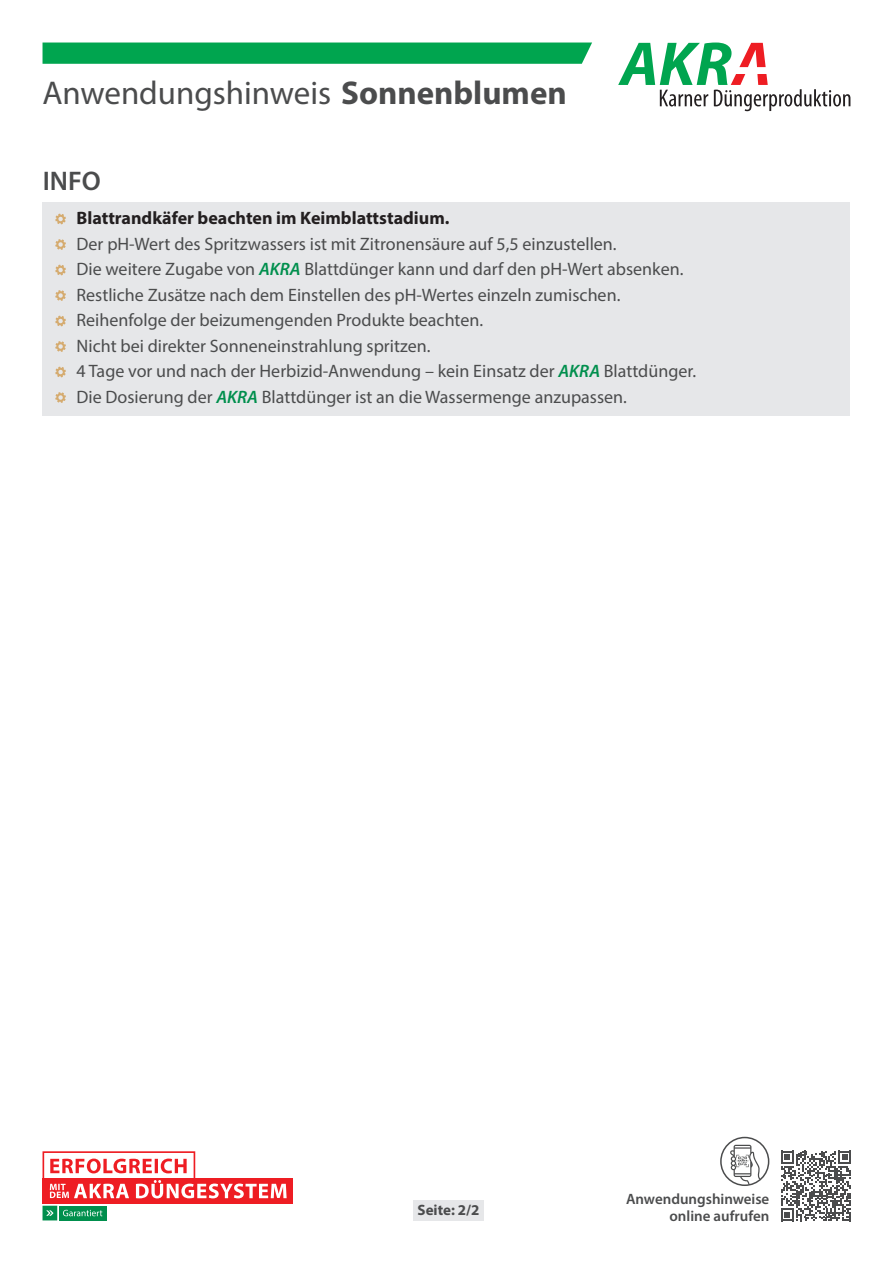
<style>
.page{position:relative;width:893px;height:1263px;background:#fff}
.page>*{position:absolute;margin:0;border:0;box-sizing:border-box;transform-origin:0 0}
.t1{font:33px "Myriad Pro";color:#4b4c4d}
.t2{font:600 27px "Myriad Pro";color:#4b4c4d}
.t3{font:18px/25.5px "Myriad Pro";color:#4b4c4d}
.t4{font:700 18px "Myriad Pro";color:#231f20}
.t5{font:600 15px/16.5px "Myriad Pro";color:#4b4c4d;text-align:right}
.t6{font:700 15px "Myriad Pro";color:#4b4c4d}
.s1{font-weight:700}
.s2{font-weight:600;font-style:italic;color:#008f4d}
</style>
<div class="page">
<div style="left:43px;top:43px;width:549px;height:21px;background:#00a54f"></div>
<svg style="left:618px;top:43px;width:232px;height:68px"></svg>
<div style="left:720px;top:1137px;width:49px;height:49px;border:2px solid #4b4c4d;border-radius:50%"></div>
<svg style="left:730px;top:1145px;width:30px;height:39px"></svg>
<div style="left:59px;top:1206px;width:48px;height:14px;background:#008f4d"></div>
<svg style="left:63px;top:1210px;width:39px;height:6px"></svg>
<svg style="left:43px;top:1206px;width:14px;height:14px"></svg>
<div style="left:43px;top:1151px;width:152px;height:29px;background:#fff;border:2px solid #ee1d23"></div>
<svg style="left:50px;top:1158px;width:137px;height:15px"></svg>
<div style="left:43px;top:1179px;width:250px;height:25px;background:#ee1d23"></div>
<svg style="left:50px;top:1180px;width:237px;height:18px"></svg>
<div style="left:43px;top:202px;width:807px;height:35px;background:#e6e7e9"></div>
<div style="left:43px;top:228px;width:807px;height:35px;background:#e6e7e9"></div>
<div style="left:43px;top:253px;width:807px;height:35px;background:#e6e7e9"></div>
<div style="left:43px;top:279px;width:807px;height:35px;background:#e6e7e9"></div>
<div style="left:43px;top:304px;width:807px;height:35px;background:#e6e7e9"></div>
<div style="left:43px;top:330px;width:807px;height:35px;background:#e6e7e9"></div>
<div style="left:43px;top:355px;width:807px;height:35px;background:#e6e7e9"></div>
<div style="left:43px;top:381px;width:807px;height:35px;background:#e6e7e9"></div>
<svg style="left:55px;top:214px;width:11px;height:10px"></svg>
<svg style="left:55px;top:239px;width:11px;height:11px"></svg>
<svg style="left:55px;top:265px;width:11px;height:10px"></svg>
<svg style="left:55px;top:290px;width:11px;height:11px"></svg>
<svg style="left:55px;top:316px;width:11px;height:10px"></svg>
<svg style="left:55px;top:341px;width:11px;height:11px"></svg>
<svg style="left:55px;top:367px;width:11px;height:10px"></svg>
<svg style="left:55px;top:392px;width:11px;height:11px"></svg>
<svg style="left:781px;top:1151px;width:70px;height:70px"></svg>
<div style="left:413px;top:1199px;width:71px;height:21px;background:#e6e7e9"></div>
<h1 class="t1" style="left:43px;top:73px;width:526px">Anwendungshinweis <span class="s1">Sonnenblumen</span></h1>
<h2 class="t2" style="left:43px;top:164px;width:60px">INFO</h2>
<p class="t4" style="left:77px;top:207px;width:374px">Blattrandkäfer beachten im Keimblattstadium.</p>
<p class="t3" style="left:77px;top:231px;width:621px">Der pH-Wert des Spritzwassers ist mit Zitronensäure auf 5,5 einzustellen.<br>Die weitere Zugabe von <span class="s2">AKRA</span> Blattdünger kann und darf den pH-Wert absenken.<br>Restliche Zusätze nach dem Einstellen des pH-Wertes einzeln zumischen.<br>Reihenfolge der beizumengenden Produkte beachten.<br>Nicht bei direkter Sonneneinstrahlung spritzen.<br>4 Tage vor und nach der Herbizid-Anwendung – kein Einsatz der <span class="s2">AKRA</span> Blattdünger.<br>Die Dosierung der <span class="s2">AKRA</span> Blattdünger ist an die Wassermenge anzupassen.</p>
<p class="t6" style="left:417px;top:1200px;width:64px">Seite: 2/2</p>
<p class="t5" style="left:626px;top:1190px;width:145px">Anwendungshinweise online aufrufen</p>
</div>
